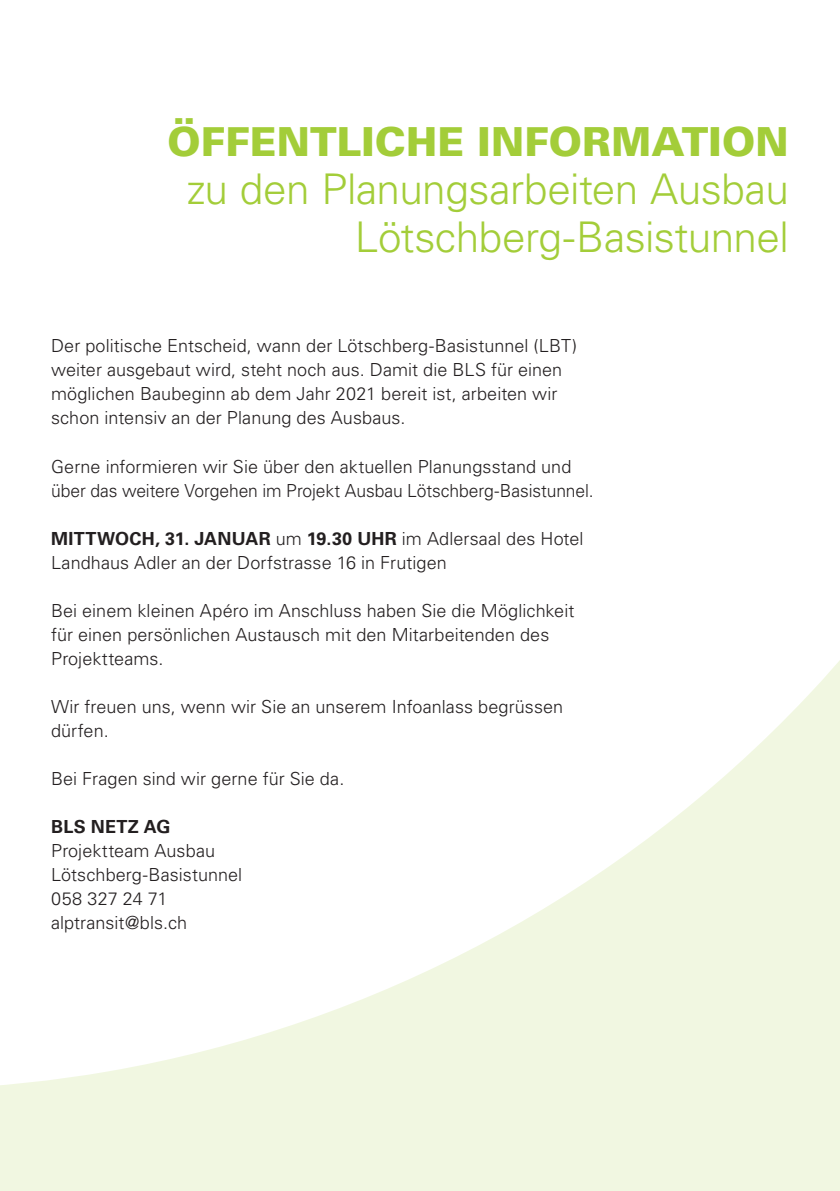
<style>
.page{position:relative;width:840px;height:1191px;background:#fff}
.page>*{position:absolute;margin:0;border:0;box-sizing:border-box;transform-origin:0 0}
.t1{font:300 42.2px/47.8px "Univers LT Std";letter-spacing:-.015em;color:#a3cd39;text-align:right}
.t2{font:900 40px "Univers LT Std";color:#a3cd39}
.t3{font:300 18px/24px "Univers LT Std";letter-spacing:.005em;color:#231f20}
.t4{font:700 18px "Univers LT Std";letter-spacing:.02em;color:#231f20}
.s1{font-weight:700}
</style>
<div class="page">
<svg style="left:0;top:661px;width:839px;height:530px"></svg>
<h2 class="t2" style="left:167px;top:117px;width:622px">ÖFFENTLICHE INFORMATION</h2>
<h1 class="t1" style="left:186px;top:165px;width:603px">zu den Planungsarbeiten Ausbau<br>Lötschberg-Basistunnel</h1>
<p class="t3" style="left:51px;top:334px;width:527px">Der politische Entscheid, wann der Lötschberg-Basistunnel (LBT) weiter ausgebaut wird, steht noch aus. Damit die BLS für einen möglichen Baubeginn ab dem Jahr 2021 bereit ist, arbeiten wir schon intensiv an der Planung des Ausbaus.</p>
<p class="t3" style="left:51px;top:454px;width:544px">Gerne informieren wir Sie über den aktuellen Planungsstand und über das weitere Vorgehen im Projekt Ausbau Lötschberg-Basistunnel.</p>
<p class="t3" style="left:51px;top:526px;width:533px"><span class="s1">MITTWOCH, 31. JANUAR</span> um <span class="s1">19.30 UHR</span> im Adlersaal des Hotel<br>Landhaus Adler an der Dorfstrasse 16 in Frutigen</p>
<p class="t3" style="left:51px;top:598px;width:524px">Bei einem kleinen Apéro im Anschluss haben Sie die Möglichkeit für einen persönlichen Austausch mit den Mitarbeitenden des<br>Projektteams.</p>
<p class="t3" style="left:51px;top:694px;width:513px">Wir freuen uns, wenn wir Sie an unserem Infoanlass begrüssen dürfen.</p>
<p class="t3" style="left:51px;top:766px;width:294px">Bei Fragen sind wir gerne für Sie da.</p>
<p class="t4" style="left:51px;top:815px;width:121px">BLS NETZ AG</p>
<p class="t3" style="left:51px;top:838px;width:192px">Projektteam Ausbau<br>Lötschberg-Basistunnel<br>058 327 24 71 alptransit@bls.ch</p>
</div>
